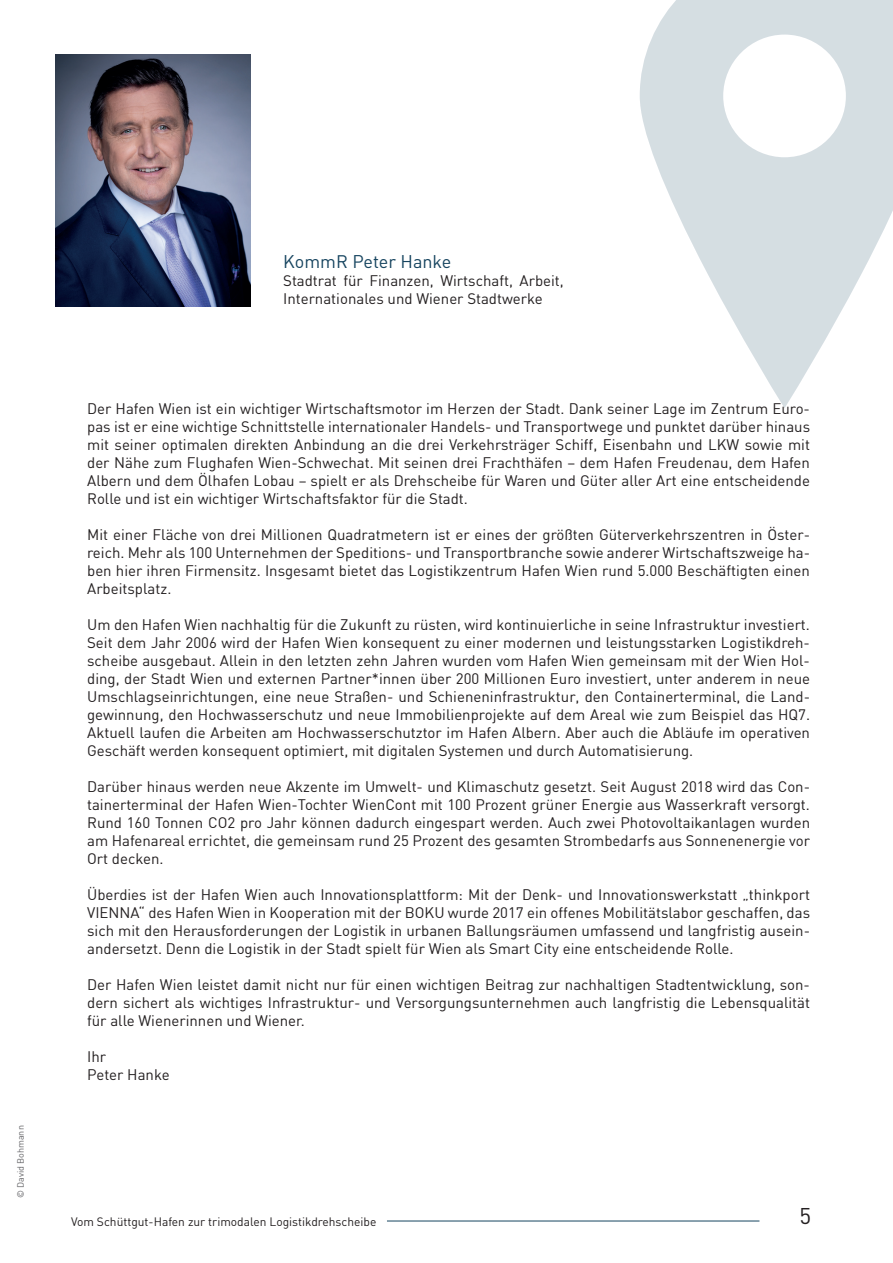
<style>
.page{position:relative;width:893px;height:1263px;background:#fff}
.page>*{position:absolute;margin:0;border:0;box-sizing:border-box;transform-origin:0 0}
.t1{font:22.5px "DIN";color:#231f20}
.t2{font:18px "DIN";color:#16445f}
.t3{font:15px/18px "DIN";color:#231f20;text-align:justify}
.t4{font:12px "DIN";color:#231f20}
.t5{font:9px "DIN";color:#636366}
</style>
<div class="page">
<hr style="left:387px;top:1220px;width:372px;height:1px;background:#16445f">
<svg style="left:640px;top:0;width:253px;height:408px;fill:#d5dee2"></svg>
<img style="left:55px;top:54px;width:195px;height:252px">
<p class="t5" style="left:15px;top:1198px;width:75px;rotate:-90deg">© David Bohmann</p>
<p class="t2" style="left:283px;top:250px;width:170px">KommR Peter Hanke</p>
<p class="t3" style="left:283px;top:271px;width:282px">Stadtrat für Finanzen, Wirtschaft, Arbeit,<br>Internationales und Wiener Stadtwerke</p>
<p class="t3" style="left:87px;top:400px;width:724px">Der Hafen Wien ist ein wichtiger Wirtschaftsmotor im Herzen der Stadt. Dank seiner Lage im Zentrum Euro&shy;pas ist er eine wichtige Schnittstelle internationaler Handels- und Transportwege und punktet darüber hinaus mit seiner optimalen direkten Anbindung an die drei Verkehrsträger Schiff, Eisenbahn und LKW sowie mit der Nähe zum Flughafen Wien-Schwechat. Mit seinen drei Frachthäfen – dem Hafen Freudenau, dem Hafen Albern und dem Ölhafen Lobau – spielt er als Drehscheibe für Waren und Güter aller Art eine entscheidende Rolle und ist ein wichtiger Wirtschaftsfaktor für die Stadt.</p>
<p class="t3" style="left:87px;top:526px;width:724px">Mit einer Fläche von drei Millionen Quadratmetern ist er eines der größten Güterverkehrszentren in Öster&shy;reich. Mehr als 100 Unternehmen der Speditions- und Transportbranche sowie anderer Wirtschaftszweige ha&shy;ben hier ihren Firmensitz. Insgesamt bietet das Logistikzentrum Hafen Wien rund 5.000 Beschäftigten einen Arbeitsplatz.</p>
<p class="t3" style="left:87px;top:616px;width:724px">Um den Hafen Wien nachhaltig für die Zukunft zu rüsten, wird kontinuierliche in seine Infrastruktur investiert.<br>Seit dem Jahr 2006 wird der Hafen Wien konsequent zu einer modernen und leistungsstarken Logistikdreh&shy;scheibe ausgebaut. Allein in den letzten zehn Jahren wurden vom Hafen Wien gemeinsam mit der Wien Hol&shy;ding, der Stadt Wien und externen Partner*innen über 200 Millionen Euro investiert, unter anderem in neue Umschlagseinrichtungen, eine neue Straßen- und Schieneninfrastruktur, den Containerterminal, die Land&shy;gewinnung, den Hochwasserschutz und neue Immobilienprojekte auf dem Areal wie zum Beispiel das HQ7.<br>Aktuell laufen die Arbeiten am Hochwasserschutztor im Hafen Albern. Aber auch die Abläufe im operativen Geschäft werden konsequent optimiert, mit digitalen Systemen und durch Automatisierung.</p>
<p class="t3" style="left:87px;top:778px;width:724px">Darüber hinaus werden neue Akzente im Umwelt- und Klimaschutz gesetzt. Seit August 2018 wird das Con&shy;tainerterminal der Hafen Wien-Tochter WienCont mit 100 Prozent grüner Energie aus Wasserkraft versorgt.<br>Rund 160 Tonnen CO2 pro Jahr können dadurch eingespart werden. Auch zwei Photovoltaikanlagen wurden am Hafenareal errichtet, die gemeinsam rund 25 Prozent des gesamten Strombedarfs aus Sonnenenergie vor Ort decken.</p>
<p class="t3" style="left:87px;top:886px;width:724px">Überdies ist der Hafen Wien auch Innovationsplattform: Mit der Denk- und Innovationswerkstatt „thinkport VIENNA“ des Hafen Wien in Kooperation mit der BOKU wurde 2017 ein offenes Mobilitätslabor geschaffen, das sich mit den Herausforderungen der Logistik in urbanen Ballungsräumen umfassend und langfristig ausein&shy;andersetzt. Denn die Logistik in der Stadt spielt für Wien als Smart City eine entscheidende Rolle.</p>
<p class="t3" style="left:87px;top:976px;width:724px">Der Hafen Wien leistet damit nicht nur für einen wichtigen Beitrag zur nachhaltigen Stadtentwicklung, son&shy;dern sichert als wichtiges Infrastruktur- und Versorgungsunternehmen auch langfristig die Lebensqualität für alle Wienerinnen und Wiener.</p>
<p class="t3" style="left:87px;top:1048px;width:84px">Ihr<br>Peter Hanke</p>
<p class="t4" style="left:71px;top:1214px;width:307px">Vom Schüttgut-Hafen zur trimodalen Logistikdrehscheibe</p>
<h1 class="t1" style="left:799px;top:1202px;width:13px">5</h1>
</div>
